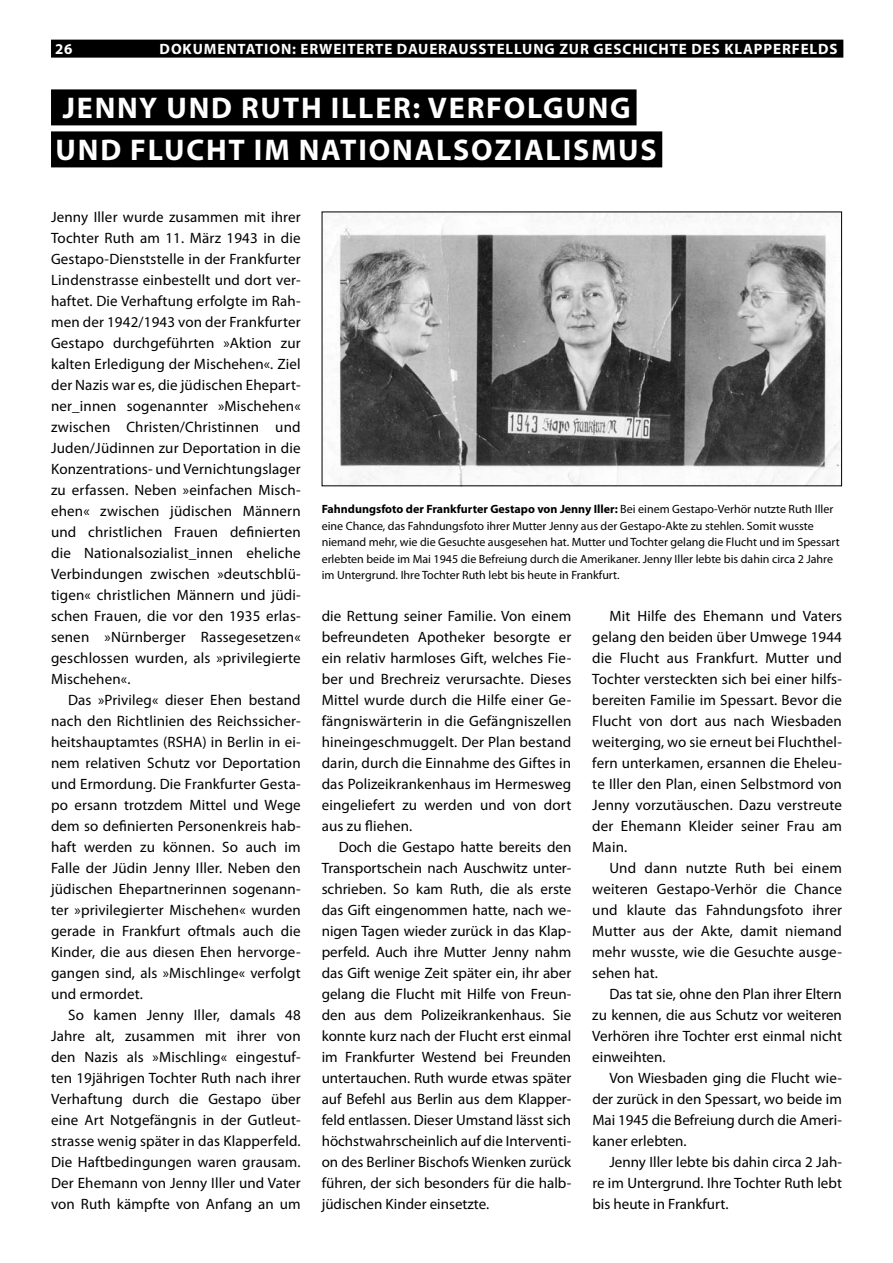
<style>
.page{position:relative;width:893px;height:1263px;background:#fff}
.page>*{position:absolute;margin:0;border:0;box-sizing:border-box;transform-origin:0 0}
.t1{font:700 30px/42px "Myriad Pro";letter-spacing:.06em;color:#fff}
.t2{font:15px/21px "Myriad Pro";letter-spacing:.01em;color:#000;text-align:justify}
.t3{font:700 15px "Myriad Pro";letter-spacing:.06em;color:#fff}
.t4{font:12px/16.5px "Myriad Pro";color:#000}
.s1{font-weight:700}
</style>
<div class="page">
<div style="left:51px;top:40px;width:792px;height:18px;background:#000"></div>
<div style="left:51px;top:89px;width:586px;height:36px;background:#000"></div>
<div style="left:51px;top:131px;width:611px;height:36px;background:#000"></div>
<img style="left:326px;top:214px;width:514px;height:270px">
<p class="t3" style="left:55px;top:39px;width:19px">26</p>
<p class="t3" style="left:160px;top:39px;width:594px">DOKUMENTATION: ERWEITERTE DAUERAUSSTELLUNG ZUR GESCHICHTE DES KLAPP</p>
<p class="t3" style="left:773px;top:39px;width:66px">ERFELDS</p>
<h1 class="t1" style="left:56px;top:86px;width:603px">JENNY UND RUTH ILLER: VERFOLGUNG<br>UND FLUCHT IM NATIONALSOZIALISMUS</h1>
<p class="t2" style="left:51px;top:206px;width:251px">Jenny Iller wurde zusammen mit ihrer Tochter Ruth am 11. März 1943 in die Gestapo-Dienststelle in der Frankfurter Lindenstrasse einbestellt und dort ver&shy;haftet. Die Verhaftung erfolgte im Rah&shy;men der 1942/1943 von der Frankfurter Gestapo durchgeführten »Aktion zur kalten Erledigung der Mischehen«. Ziel der Nazis war es, die jüdischen Ehepart&shy;ner_innen sogenannter »Mischehen« zwischen Christen/Christinnen und Juden/Jüdinnen zur Deportation in die Konzentrations- und Vernichtungslager zu erfassen. Neben »einfachen Misch&shy;ehen« zwischen jüdischen Männern und christlichen Frauen definierten die Nationalsozialist_innen eheliche Verbindungen zwischen »deutschblü&shy;tigen« christlichen Männern und jüdi&shy;schen Frauen, die vor den 1935 erlas&shy;senen »Nürnberger Rassegesetzen« geschlossen wurden, als »privilegierte Mischehen«.</p>
<p class="t2" style="left:51px;top:689px;width:251px;text-indent:17px">Das »Privileg« dieser Ehen bestand nach den Richtlinien des Reichssicher&shy;heitshauptamtes (RSHA) in Berlin in ei&shy;nem relativen Schutz vor Deportation und Ermordung. Die Frankfurter Gesta&shy;po ersann trotzdem Mittel und Wege dem so definierten Personenkreis hab&shy;haft werden zu können. So auch im Falle der Jüdin Jenny Iller. Neben den jüdischen Ehepartnerinnen sogenann&shy;ter »privilegierter Mischehen« wurden gerade in Frankfurt oftmals auch die Kinder, die aus diesen Ehen hervorge&shy;gangen sind, als »Mischlinge« verfolgt und ermordet.</p>
<p class="t2" style="left:51px;top:1004px;width:251px;text-indent:17px">So kamen Jenny Iller, damals 48<br>Jahre alt, zusammen mit ihrer von den Nazis als »Mischling« eingestuf&shy;ten 19jährigen Tochter Ruth nach ihrer Verhaftung durch die Gestapo über eine Art Notgefängnis in der Gutleut&shy;strasse wenig später in das Klapperfeld.<br>Die Haftbedingungen waren grausam.<br>Der Ehemann von Jenny Iller und Vater von Ruth kämpfte von Anfang an um</p>
<p class="t4" style="left:322px;top:501px;width:520px"><span class="s1">FAHNDUNGSFOTO DER FRANKFURTER GESTAPO VON JENNY ILLER:</span> Bei einem Gestapo-Verhör nutzte Ruth Iller eine Chance, das Fahndungsfoto ihrer Mutter Jenny aus der Gestapo-Akte zu stehlen. Somit wusste niemand mehr, wie die Gesuchte ausgesehen hat. Mutter und Tochter gelang die Flucht und im Spessart erlebten beide im Mai 1945 die Befreiung durch die Amerikaner. Jenny Iller lebte bis dahin circa 2 Jahre im Untergrund. Ihre Tochter Ruth lebt bis heute in Frankfurt.</p>
<p class="t2" style="left:322px;top:605px;width:251px">die Rettung seiner Familie. Von einem befreundeten Apotheker besorgte er ein relativ harmloses Gift, welches Fie&shy;ber und Brechreiz verursachte. Dieses Mittel wurde durch die Hilfe einer Ge&shy;fängniswärterin in die Gefängniszellen hineingeschmuggelt. Der Plan bestand darin, durch die Einnahme des Giftes in das Polizeikrankenhaus im Hermesweg eingeliefert zu werden und von dort aus zu fliehen.</p>
<p class="t2" style="left:322px;top:836px;width:251px;text-indent:17px">Doch die Gestapo hatte bereits den Transportschein nach Auschwitz unter&shy;schrieben. So kam Ruth, die als erste das Gift eingenommen hatte, nach we&shy;nigen Tagen wieder zurück in das Klap&shy;perfeld. Auch ihre Mutter Jenny nahm das Gift wenige Zeit später ein, ihr aber gelang die Flucht mit Hilfe von Freun&shy;den aus dem Polizeikrankenhaus. Sie konnte kurz nach der Flucht erst einmal im Frankfurter Westend bei Freunden untertauchen. Ruth wurde etwas später auf Befehl aus Berlin aus dem Klapper&shy;feld entlassen. Dieser Umstand lässt sich höchstwahrscheinlich auf die Interventi&shy;on des Berliner Bischofs Wienken zurück führen, der sich besonders für die halb&shy;jüdischen Kinder einsetzte.</p>
<p class="t2" style="left:592px;top:605px;width:251px;text-indent:17px">Mit Hilfe des Ehemann und Vaters gelang den beiden über Umwege 1944 die Flucht aus Frankfurt. Mutter und Tochter versteckten sich bei einer hilfs&shy;bereiten Familie im Spessart. Bevor die Flucht von dort aus nach Wiesbaden weiterging, wo sie erneut bei Fluchthel&shy;fern unterkamen, ersannen die Eheleu&shy;te Iller den Plan, einen Selbstmord von Jenny vorzutäuschen. Dazu verstreute der Ehemann Kleider seiner Frau am Main.</p>
<p class="t2" style="left:592px;top:857px;width:251px;text-indent:17px">Und dann nutzte Ruth bei einem weiteren Gestapo-Verhör die Chance und klaute das Fahndungsfoto ihrer Mutter aus der Akte, damit niemand mehr wusste, wie die Gesuchte ausge&shy;sehen hat.</p>
<p class="t2" style="left:592px;top:983px;width:251px;text-indent:17px">Das tat sie, ohne den Plan ihrer Eltern zu kennen, die aus Schutz vor weiteren Verhören ihre Tochter erst einmal nicht einweihten.</p>
<p class="t2" style="left:592px;top:1067px;width:251px;text-indent:17px">Von Wiesbaden ging die Flucht wie&shy;der zurück in den Spessart, wo beide im Mai 1945 die Befreiung durch die Ameri&shy;kaner erlebten.</p>
<p class="t2" style="left:592px;top:1151px;width:251px;text-indent:17px">Jenny Iller lebte bis dahin circa 2 Jah&shy;re im Untergrund. Ihre Tochter Ruth lebt bis heute in Frankfurt.</p>
</div>
